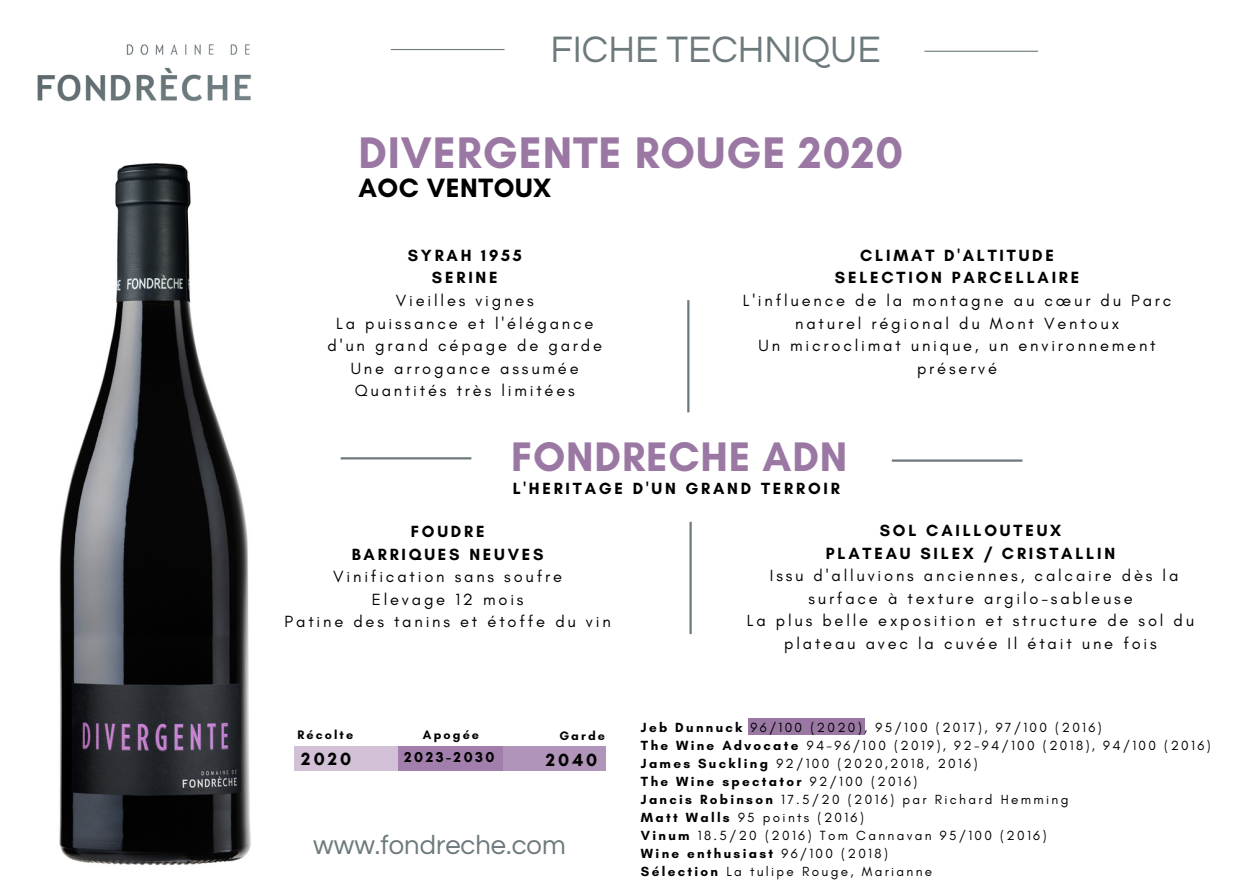
<style>
.page{position:relative;width:1233px;height:894px;background:#fff}
.page>*{position:absolute;margin:0;border:0;box-sizing:border-box;transform-origin:0 0}
.t1{font:700 45px "Glacial Indifference";letter-spacing:.02em;color:#9a78a3}
.t2{font:700 42px "Glacial Indifference";letter-spacing:.02em;color:#9a78a3}
.t3{font:38.25px "Questrial";color:#6d797d}
.t4{font:27.3px "Questrial";color:#6d797d}
.t5{font:700 27px "Glacial Indifference";letter-spacing:.02em;color:#000}
.t6{font:700 18px "Glacial Indifference";letter-spacing:.17em;color:#000}
.t7{font:16.5px/22.5px "Glacial Indifference";letter-spacing:.17em;color:#000;text-align:center}
.t8{font:700 16.5px "Glacial Indifference";letter-spacing:.17em;color:#000}
.t9{font:700 14.55px "Glacial Indifference";letter-spacing:.17em;color:#000}
.t10{font:13.5px "Glacial Indifference";letter-spacing:.17em;color:#000}
.t11{font:700 13.5px "Glacial Indifference";letter-spacing:.17em;color:#000}
.t12{font:700 12.45px "Glacial Indifference";letter-spacing:.17em;color:#000}
.s1{font-weight:700}
.s2{font-weight:400}
</style>
<div class="page">
<img style="left:59px;top:163px;width:242px;height:703px">
<img style="left:37px;top:44px;width:215px;height:58px">
<hr style="left:391px;top:49px;width:114px;height:1px;background:#6d797d">
<hr style="left:924px;top:51px;width:114px;height:1px;background:#6d797d">
<hr style="left:341px;top:457px;width:130px;height:2px;background:#6d797d">
<hr style="left:687px;top:300px;width:2px;height:112px;background:#6d797d">
<hr style="left:689px;top:521px;width:3px;height:113px;background:#6d797d">
<hr style="left:892px;top:459px;width:130px;height:2px;background:#6d797d">
<svg style="left:294px;top:746px;width:208px;height:24px;background:#b99fc0"></svg>
<div style="left:502px;top:746px;width:103px;height:24px;background:#b194b9"></div>
<div style="left:748px;top:718px;width:116px;height:16px;background:#9a78a3"></div>
<h6 class="t3" style="left:551px;top:31px;width:332px">FICHE TECHNIQUE</h6>
<h1 class="t1" style="left:358px;top:125px;width:546px">DIVERGENTE ROUGE 2020</h1>
<h1 class="t5" style="left:358px;top:171px;width:194px">AOC VENTOUX</h1>
<h6 class="t7" style="left:328px;top:244px;width:276px"><span class="s1">SYRAH 1955<br>SERINE<br></span>Vieilles vignes<br>La puissance et l'élégance d'un grand cépage de garde<br>Une arrogance assumée<br>Quantités très limitées</h6>
<p class="t7" style="left:743px;top:244px;width:430px"><span class="s1">CLIMAT D'ALTITUDE<br>SELECTION PARCELLAIRE<br></span>L'influence de la montagne au cœur du Parc naturel régional du Mont Ventoux<br>Un microclimat unique, un environnement préservé</p>
<h1 class="t2" style="left:511px;top:431px;width:338px">FONDRECHE ADN</h1>
<p class="t8" style="left:513px;top:478px;width:329px">L'HERITAGE D'UN GRAND TERROIR</p>
<p class="t7" style="left:285px;top:520px;width:328px"><span class="s1">FOUDRE<br>BARRIQUES NEUVES<br></span>Vinification sans soufre<br>Elevage 12 mois<br>Patine des tanins et étoffe du vin</p>
<p class="t12" style="left:297px;top:727px;width:57px">Récolte</p>
<p class="t12" style="left:423px;top:727px;width:58px">Apogée</p>
<p class="t12" style="left:559px;top:728px;width:47px">Garde</p>
<p class="t9" style="left:404px;top:747px;width:92px">2023-2030</p>
<p class="t6" style="left:301px;top:748px;width:51px">2020</p>
<p class="t6" style="left:546px;top:748px;width:53px">2040</p>
<h4 class="t4" style="left:313px;top:831px;width:254px">www.fondreche.com</h4>
<h6 class="t7" style="left:747px;top:519px;width:449px"><span class="s1">SOL CAILLOUTEUX<br>PLATEAU SILEX / CRISTALLIN<br></span>Issu d'alluvions anciennes, calcaire dès la surface à texture argilo-sableuse<br>La plus belle exposition et structure de sol du plateau avec la cuvée Il était une fois</h6>
<p class="t10" style="left:641px;top:718px;width:462px"><span class="s1">Jeb Dunnuck</span> 96/100 (2020), 95/100 (2017), 97/100 (2016)</p>
<p class="t10" style="left:641px;top:736px;width:571px"><span class="s1">The Wine Advocate</span> 94-96/100 (2019), 92-94/100 (2018), 94/100 (2016)</p>
<p class="t10" style="left:641px;top:754px;width:338px"><span class="s1">James Suckling</span> 92/100 (2020,2018, 2016)</p>
<p class="t11" style="left:641px;top:772px;width:278px">The Wine spectator <span class="s2">92/100 (2016)</span></p>
<p class="t10" style="left:641px;top:790px;width:429px"><span class="s1">Jancis Robinson</span> 17.5/20 (2016) par Richard Hemming</p>
<p class="t10" style="left:641px;top:808px;width:225px"><span class="s1">Matt Walls</span> 95 points (2016)</p>
<p class="t10" style="left:641px;top:826px;width:407px"><span class="s1">Vinum</span> 18.5/20 (2016) Tom Cannavan 95/100 (2016)</p>
<p class="t11" style="left:641px;top:844px;width:248px">Wine enthusiast <span class="s2">96/100 (2018)</span></p>
<h5 class="t10" style="left:641px;top:862px;width:293px"><span class="s1">Sélection</span> La tulipe Rouge, Marianne</h5>
</div>
